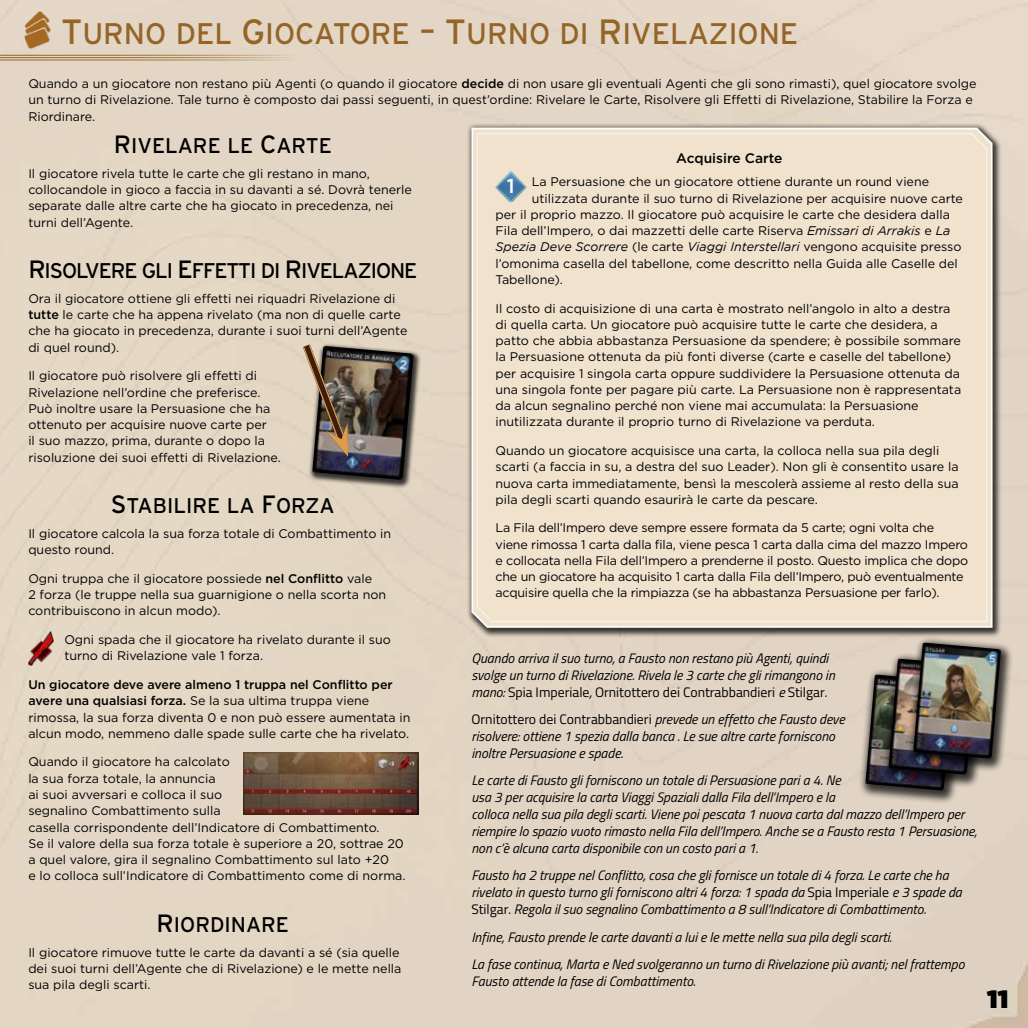
<style>
.page{position:relative;width:1028px;height:1028px;background:#e3d6c4}
.page>*{position:absolute;margin:0;border:0;box-sizing:border-box;transform-origin:0 0}
.t1{font:29.75px "Interstate Regular SC850";color:#946527}
.t2{font:900 25px "Gotham";color:#000}
.t3{font:21.25px "Interstate Regular SC850";letter-spacing:-.005em;color:#000}
.t4{font:21.25px "Interstate Regular SC850";letter-spacing:-.05em;color:#000}
.t5{font:italic 13.75px/16.9px "Titillium Web";color:#000}
.t6{font:500 13.75px "Gotham";color:#000}
.t7{font:12.5px/16.2px "Gotham";color:#000}
.t8{font:italic 12.5px "Gotham";color:#000}
.s1{font-size:35px}
.s2{font-weight:500}
.s3{font-size:25px}
.s4{font-weight:500;font-size:20px;color:#fff}
.s5{font-style:italic}
.s6{font-style:normal}
</style>
<div class="page">
<img style="left:28px;top:631px;width:25px;height:34px">
<div style="left:308px;top:342px;width:113px;height:146px;background:#000;opacity:.75"></div>
<img style="left:312px;top:346px;width:102px;height:134px">
<img style="left:297px;top:336px;width:54px;height:121px">
<img style="left:243px;top:753px;width:176px;height:61px">
<img style="left:25px;top:11px;width:27px;height:38px">
<hr style="left:0;top:60px;width:295px;height:1px;background:#946527">
<hr style="left:0;top:55px;width:295px;height:1px;background:#946527">
<hr style="left:0;top:57px;width:295px;height:1px;background:#946527">
<div style="left:858px;top:668px;width:108px;height:137px;background:#000;opacity:.75"></div>
<img style="left:865px;top:674px;width:88px;height:116px">
<div style="left:881px;top:652px;width:108px;height:137px;background:#000;opacity:.75"></div>
<img style="left:888px;top:658px;width:88px;height:116px">
<div style="left:906px;top:636px;width:108px;height:137px;background:#000;opacity:.75"></div>
<img style="left:913px;top:642px;width:88px;height:116px">
<div style="left:466px;top:123px;width:536px;height:515px;background:#000;opacity:.75"></div>
<svg style="left:470px;top:127px;width:523px;height:501px;background:#e3dacb"></svg>
<div style="left:476px;top:133px;width:511px;height:489px;background:#f0e2cd"></div>
<h1 class="t1" style="left:61px;top:17px;width:738px"><span class="s1">T</span>URNO DEL <span class="s1">G</span>IOCATORE <span class="s1">– T</span>URNO DI <span class="s1">R</span> IVELAZIONE</h1>
<p class="t7" style="left:28px;top:75px;width:949px">Quando a un giocatore non restano più Agenti (o quando il giocatore <span class="s2">decide</span> di non usare gli eventuali Agenti che gli sono rimasti), quel giocatore svolge un turno di Rivelazione. Tale turno è composto dai passi seguenti, in quest’ordine: Rivelare le Carte, Risolvere gli Effetti di Rivelazione, Stabilire la Forza e<br>Riordinare.</p>
<h3 class="t3" style="left:114px;top:133px;width:219px"><span class="s3">R</span> IVELARE LE <span class="s3">C</span>ARTE</h3>
<p class="t7" style="left:28px;top:165px;width:385px">Il giocatore rivela tutte le carte che gli restano in mano, collocandole in gioco a faccia in su davanti a sé. Dovrà tenerle separate dalle altre carte che ha giocato in precedenza, nei turni dell’Agente.</p>
<h3 class="t4" style="left:28px;top:258px;width:390px"><span class="s3">R</span> ISOLVERE GLI <span class="s3">E</span>FFETTI DI <span class="s3">R</span> IVELAZIONE</h3>
<p class="t7" style="left:28px;top:290px;width:380px">Ora il giocatore ottiene gli effetti nei riquadri Rivelazione di <span class="s2">tutte</span> le carte che ha appena rivelato (ma non di quelle carte che ha giocato in precedenza, durante i suoi turni dell’Agente di quel round).</p>
<p class="t7" style="left:28px;top:367px;width:254px">Il giocatore può risolvere gli effetti di Rivelazione nell’ordine che preferisce.<br>Può inoltre usare la Persuasione che ha ottenuto per acquisire nuove carte per<br>il suo mazzo, prima, durante o dopo la risoluzione dei suoi effetti di Rivelazione.</p>
<h3 class="t3" style="left:111px;top:493px;width:225px"><span class="s3">S</span>TABILIRE LA <span class="s3">F</span>ORZA</h3>
<p class="t7" style="left:28px;top:525px;width:364px">Il giocatore calcola la sua forza totale di Combattimento in questo round.</p>
<p class="t7" style="left:28px;top:570px;width:359px">Ogni truppa che il giocatore possiede <span class="s2">nel Conflitto</span> vale<br>2 forza (le truppe nella sua guarnigione o nella scorta non contribuiscono in alcun modo).</p>
<p class="t7" style="left:64px;top:631px;width:328px">Ogni spada che il giocatore ha rivelato durante il suo turno di Rivelazione vale 1 forza.</p>
<p class="t7" style="left:28px;top:676px;width:384px"><span class="s2">Un giocatore deve avere almeno 1 truppa nel Conflitto per avere una qualsiasi forza.</span> Se la sua ultima truppa viene rimossa, la sua forza diventa 0 e non può essere aumentata in alcun modo, nemmeno dalle spade sulle carte che ha rivelato.</p>
<p class="t7" style="left:28px;top:753px;width:379px">Quando il giocatore ha calcolato<br>la sua forza totale, la annuncia<br>ai suoi avversari e colloca il suo<br>segnalino Combattimento sulla<br>casella corrispondente dell’Indicatore di Combattimento.<br>Se il valore della sua forza totale è superiore a 20, sottrae 20 a quel valore, gira il segnalino Combattimento sul lato +20<br>e lo colloca sull’Indicatore di Combattimento come di norma.</p>
<h3 class="t3" style="left:157px;top:912px;width:134px"><span class="s3">R</span>IORDINARE</h3>
<p class="t7" style="left:28px;top:943px;width:374px">Il giocatore rimuove tutte le carte da davanti a sé (sia quelle dei suoi turni dell’Agente che di Rivelazione) e le mette nella sua pila degli scarti.</p>
<p class="t6" style="left:676px;top:149px;width:108px">Acquisire Carte</p>
<p class="t7" style="left:507px;top:173px;width:424px"><span class="s4">1</span> La Persuasione che un giocatore ottiene durante un round viene</p>
<p class="t7" style="left:532px;top:190px;width:432px">utilizzata durante il suo turno di Rivelazione per acquisire nuove carte</p>
<p class="t7" style="left:495px;top:206px;width:456px">per il proprio mazzo. Il giocatore può acquisire le carte che desidera dalla</p>
<p class="t7" style="left:495px;top:222px;width:456px">Fila dell’Impero, o dai mazzetti delle carte Riserva <span class="s5">Emissari di Arrakis</span> e <span class="s5">La</span></p>
<p class="t8" style="left:495px;top:240px;width:467px">Spezia Deve Scorrere <span class="s6">(le carte</span> Viaggi Interstellari <span class="s6">vengono acquisite presso</span></p>
<p class="t7" style="left:495px;top:255px;width:464px">l’omonima casella del tabellone, come descritto nella Guida alle Caselle del</p>
<p class="t7" style="left:495px;top:271px;width:69px">Tabellone).</p>
<p class="t7" style="left:495px;top:300px;width:467px">Il costo di acquisizione di una carta è mostrato nell’angolo in alto a destra di quella carta. Un giocatore può acquisire tutte le carte che desidera, a patto che abbia abbastanza Persuasione da spendere; è possibile sommare la Persuasione ottenuta da più fonti diverse (carte e caselle del tabellone) per acquisire 1 singola carta oppure suddividere la Persuasione ottenuta da una singola fonte per pagare più carte. La Persuasione non è rappresentata da alcun segnalino perché non viene mai accumulata: la Persuasione inutilizzata durante il proprio turno di Rivelazione va perduta.</p>
<p class="t7" style="left:495px;top:442px;width:464px">Quando un giocatore acquisisce una carta, la colloca nella sua pila degli scarti (a faccia in su, a destra del suo Leader). Non gli è consentito usare la nuova carta immediatamente, bensì la mescolerà assieme al resto della sua pila degli scarti quando esaurirà le carte da pescare.</p>
<p class="t7" style="left:495px;top:519px;width:474px">La Fila dell’Impero deve sempre essere formata da 5 carte; ogni volta che viene rimossa 1 carta dalla fila, viene pesca 1 carta dalla cima del mazzo Impero e collocata nella Fila dell’Impero a prenderne il posto. Questo implica che dopo che un giocatore ha acquisito 1 carta dalla Fila dell’Impero, può eventualmente acquisire quella che la rimpiazza (se ha abbastanza Persuasione per farlo).</p>
<p class="t5" style="left:471px;top:649px;width:365px">Quando arriva il suo turno, a Fausto non restano più Agenti, quindi svolge un turno di Rivelazione. Rivela le 3 carte che gli rimangono in mano: <span class="s6">Spia Imperiale</span>, <span class="s6">Ornitottero dei Contrabbandieri</span> e <span class="s6">Stilgar</span>.</p>
<p class="t5" style="left:471px;top:710px;width:375px"><span class="s6">Ornitottero dei Contrabbandieri</span> prevede un effetto che Fausto deve risolvere: ottiene 1 spezia dalla banca . Le sue altre carte forniscono inoltre Persuasione e spade.</p>
<p class="t5" style="left:471px;top:771px;width:507px">Le carte di Fausto gli forniscono un totale di Persuasione pari a 4. Ne<br>usa 3 per acquisire la carta Viaggi Spaziali dalla Fila dell’Impero e la<br>colloca nella sua pila degli scarti. Viene poi pescata 1 nuova carta dal mazzo dell’Impero per riempire lo spazio vuoto rimasto nella Fila dell’Impero. Anche se a Fausto resta 1 Persuasione, non c’è alcuna carta disponibile con un costo pari a 1.</p>
<p class="t5" style="left:471px;top:866px;width:492px">Fausto ha 2 truppe nel Conflitto, cosa che gli fornisce un totale di 4 forza. Le carte che ha rivelato in questo turno gli forniscono altri 4 forza: 1 spada da <span class="s6">Spia Imperiale</span> e 3 spade da<br><span class="s6">Stilgar</span>. Regola il suo segnalino Combattimento a 8 sull’Indicatore di Combattimento.</p>
<p class="t5" style="left:471px;top:922px;width:494px;line-height:27.5px">Infine, Fausto prende le carte davanti a lui e le mette nella sua pila degli scarti.<br>La fase continua, Marta e Ned svolgeranno un turno di Rivelazione più avanti; nel frattempo</p>
<p class="t5" style="left:471px;top:972px;width:226px">Fausto attende la fase di Combattimento.</p>
<h2 class="t2" style="left:987px;top:980px;width:23px">11</h2>
</div>
